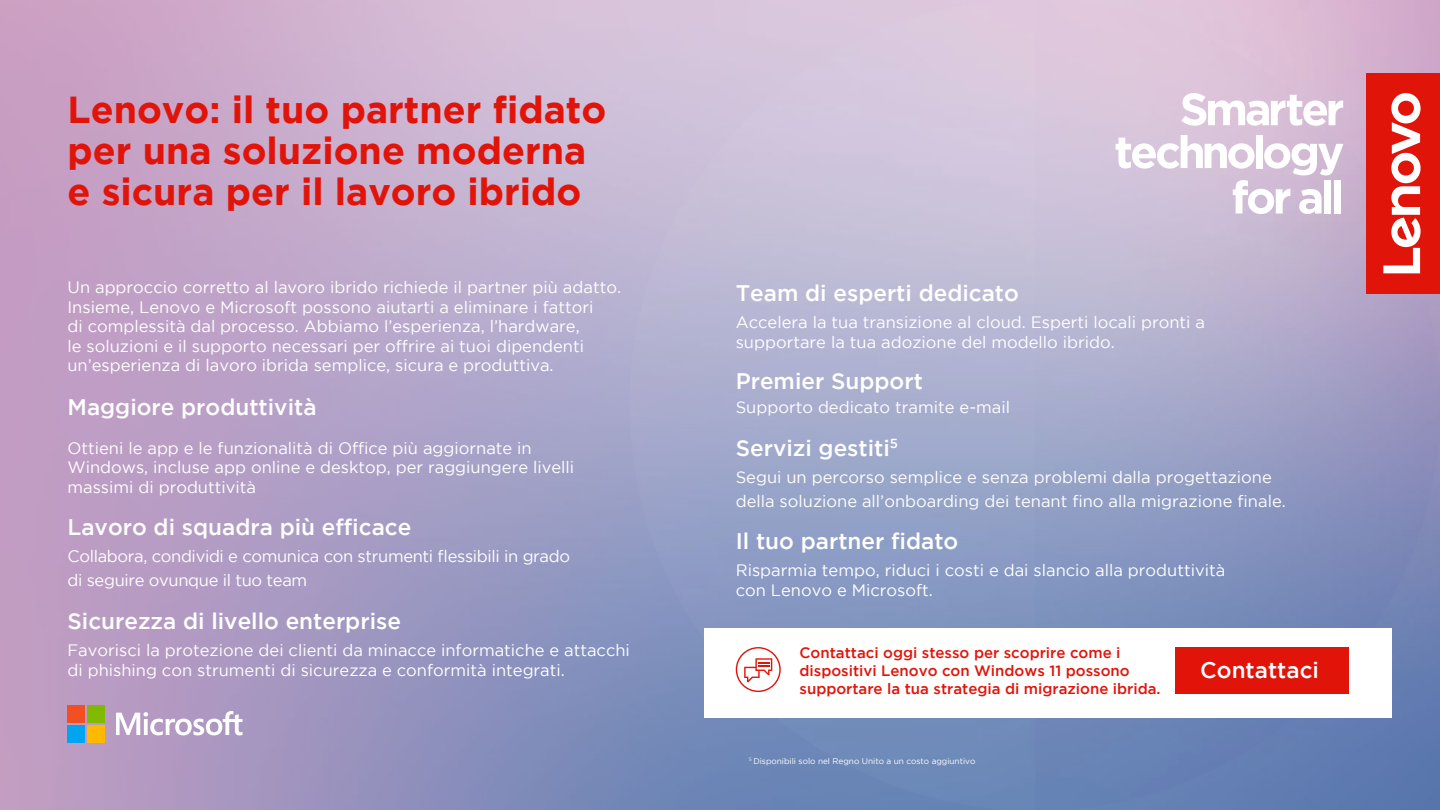
<style>
.page{position:relative;width:1440px;height:810px;background:#fff}
.page>*{position:absolute;margin:0;border:0;box-sizing:border-box;transform-origin:0 0}
.t1{font:700 37.5px/41.2px "Gotham";color:#e1140a}
.t2{font:500 22.5px "Gotham";color:#fff}
.t3{font:16.5px/19.5px "Gotham";color:#fff}
.t4{font:16.5px/24px "Gotham";letter-spacing:-.02em;color:#fff}
.t5{font:500 15px/18px "Gotham";color:#e1140a}
.t6{font:8.25px "Gotham";color:#fff}
</style>
<div class="page">
<img style="left:0;top:0;width:1440px;height:810px">
<div style="left:704px;top:628px;width:688px;height:89px;background:#fff"></div>
<svg style="left:736px;top:647px;width:45px;height:45px"></svg>
<svg style="left:1181px;top:93px;width:162px;height:33px"></svg>
<svg style="left:1116px;top:135px;width:227px;height:79px"></svg>
<div style="left:1324px;top:180px;width:7px;height:34px;background:#fff"></div>
<div style="left:1334px;top:180px;width:7px;height:34px;background:#fff"></div>
<div style="left:1367px;top:73px;width:73px;height:221px;background:#e1140a"></div>
<svg style="left:1383px;top:93px;width:38px;height:180px"></svg>
<div style="left:1175px;top:647px;width:173px;height:47px;background:#e1140a"></div>
<svg style="left:116px;top:711px;width:126px;height:24px"></svg>
<div style="left:68px;top:705px;width:17px;height:18px;background:#f25022"></div>
<div style="left:87px;top:705px;width:18px;height:18px;background:#7fba00"></div>
<div style="left:68px;top:725px;width:17px;height:17px;background:#00a4ef"></div>
<div style="left:87px;top:725px;width:18px;height:17px;background:#ffb900"></div>
<h1 class="t1" style="left:68px;top:88px;width:540px">Lenovo: il tuo partner fidato per una soluzione moderna e sicura per il lavoro ibrido</h1>
<p class="t3" style="left:68px;top:277px;width:555px">Un approccio corretto al lavoro ibrido richiede il partner più adatto.<br>Insieme, Lenovo e Microsoft possono aiutarti a eliminare i fattori<br>di complessità dal processo. Abbiamo l’esperienza, l’hardware,<br>le soluzioni e il supporto necessari per offrire ai tuoi dipendenti un’esperienza di lavoro ibrida semplice, sicura e produttiva.</p>
<h2 class="t2" style="left:736px;top:281px;width:285px">Team di esperti dedicato</h2>
<p class="t3" style="left:736px;top:312px;width:471px">Accelera la tua transizione al cloud. Esperti locali pronti a supportare la tua adozione del modello ibrido.</p>
<h2 class="t2" style="left:736px;top:368px;width:189px">Premier Support</h2>
<p class="t3" style="left:736px;top:397px;width:276px">Supporto dedicato tramite e-mail</p>
<h2 class="t2" style="left:736px;top:435px;width:164px">Servizi gestiti<sup>5</sup></h2>
<p class="t3" style="left:736px;top:465px;width:552px;line-height:24px">Segui un percorso semplice e senza problemi dalla progettazione della soluzione all’onboarding dei tenant fino alla migrazione finale.</p>
<h2 class="t2" style="left:736px;top:529px;width:224px">Il tuo partner fidato</h2>
<p class="t3" style="left:736px;top:561px;width:491px">Risparmia tempo, riduci i costi e dai slancio alla produttività con Lenovo e Microsoft.</p>
<h2 class="t2" style="left:68px;top:395px;width:251px">Maggiore produttività</h2>
<p class="t3" style="left:68px;top:438px;width:508px">Ottieni le app e le funzionalità di Office più aggiornate in<br>Windows, incluse app online e desktop, per raggiungere livelli massimi di produttività</p>
<h2 class="t2" style="left:68px;top:515px;width:345px">Lavoro di squadra più efficace</h2>
<p class="t4" style="left:68px;top:544px;width:504px">Collabora, condividi e comunica con strumenti flessibili in grado di seguire ovunque il tuo team</p>
<h2 class="t2" style="left:68px;top:608px;width:335px">Sicurezza di livello enterprise</h2>
<p class="t3" style="left:68px;top:640px;width:564px">Favorisci la protezione dei clienti da minacce informatiche e attacchi di phishing con strumenti di sicurezza e conformità integrati.</p>
<p class="t5" style="left:800px;top:643px;width:363px">Contattaci oggi stesso per scoprire come i dispositivi Lenovo con Windows 11 possono supportare la tua strategia di migrazione ibrida.</p>
<h2 class="t2" style="left:1200px;top:657px;width:120px">Contattaci</h2>
<p class="t6" style="left:749px;top:756px;width:228px"><sup>5</sup> Disponibili solo nel Regno Unito a un costo aggiuntivo</p>
</div>
